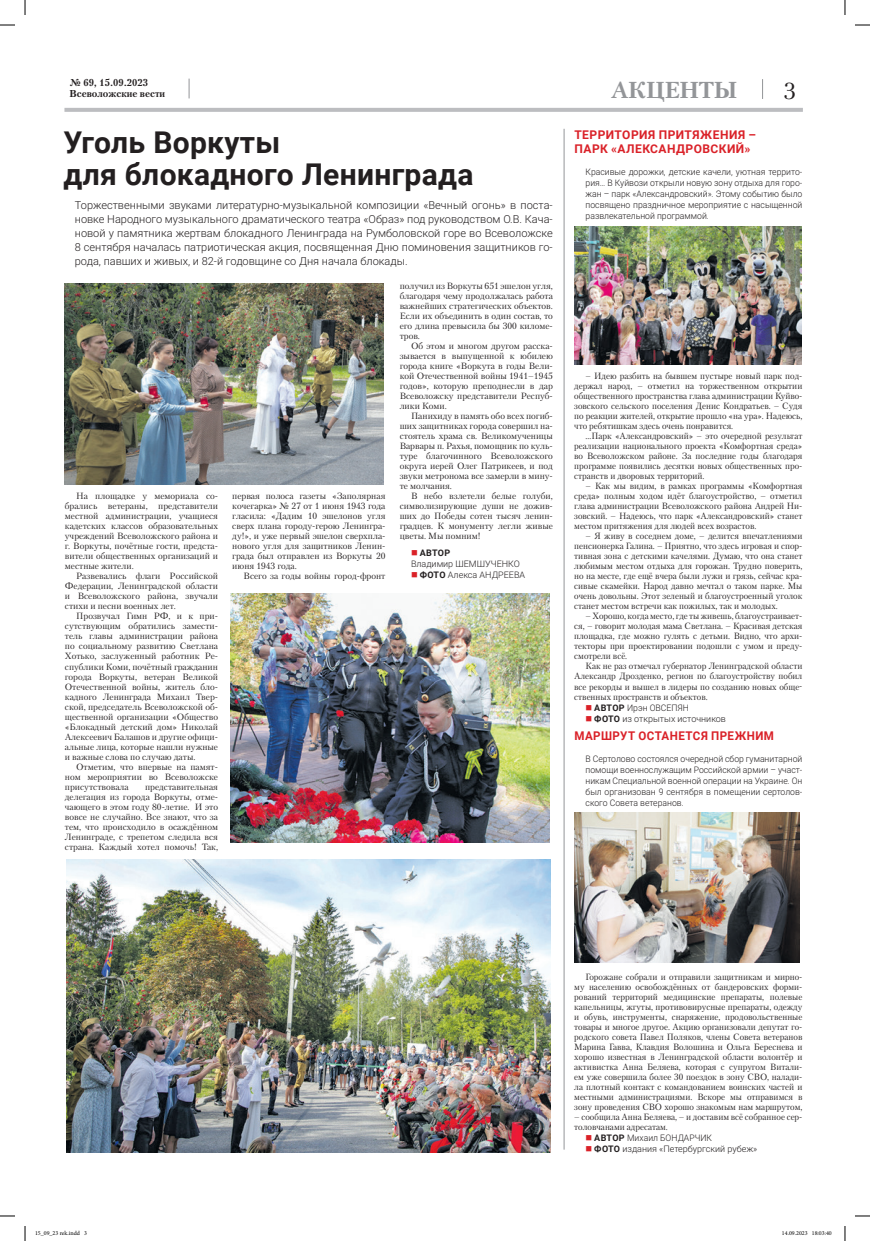
<style>
.page{position:relative;width:870px;height:1241px;background:#fff}
.page>*{position:absolute;margin:0;border:0;box-sizing:border-box;transform-origin:0 0}
.t1{font:700 30px/32px "Roboto";letter-spacing:.01em;color:#231f20}
.t2{font:700 23px "Petersburg C";color:#939598}
.t3{font:23px "Petersburg C";color:#231f20}
.t4{font:700 12px/14px "Roboto";letter-spacing:.04em;color:#da2128}
.t5{font:700 12px "Roboto";letter-spacing:.04em;color:#da2128;scale:.96 1}
.t6{font:300 11px/14px "Roboto";color:#231f20;text-align:justify}
.t7{font:700 10px/11px "Petersburg C";color:#231f20}
.t8{font:9px/10px "Petersburg C";color:#231f20;text-align:justify;scale:.96 1}
.t9{font:9px/10px "Petersburg C";color:#231f20;text-align:justify}
.t10{font:300 9px/11px "Roboto";color:#231f20;text-align:justify;scale:.96 1}
.t11{font:300 9px/11px "Roboto";color:#231f20}
.t12{font:6px "Minion Pro";color:#000}
.s1{color:#da2128}
.s2{font-weight:700}
</style>
<div class="page">
<hr style="left:64px;top:108px;width:738px;height:4px;background:#bcbdc0">
<svg style="left:188px;top:79px;width:1px;height:19px"></svg>
<img style="left:65px;top:283px;width:318px;height:201px">
<img style="left:230px;top:593px;width:319px;height:249px">
<img style="left:67px;top:859px;width:483px;height:293px">
<hr style="left:563px;top:129px;width:1px;height:1020px;background:#939598">
<img style="left:574px;top:812px;width:225px;height:150px">
<img style="left:574px;top:226px;width:227px;height:138px">
<svg style="left:0;top:24px;width:15px;height:2px"></svg>
<svg style="left:855px;top:24px;width:14px;height:2px"></svg>
<svg style="left:0;top:1215px;width:15px;height:1px"></svg>
<svg style="left:855px;top:1215px;width:14px;height:1px"></svg>
<svg style="left:24px;top:0;width:2px;height:15px"></svg>
<svg style="left:24px;top:1226px;width:2px;height:15px"></svg>
<svg style="left:844px;top:0;width:1px;height:15px"></svg>
<svg style="left:844px;top:1226px;width:1px;height:15px"></svg>
<p class="t7" style="left:69px;top:77px;width:97px">№ 69, 15.09.2023<br>Всеволожские вести</p>
<h2 class="t3" style="left:783px;top:77px;width:14px">3</h2>
<h2 class="t2" style="left:610px;top:76px;width:127px">АКЦЕНТЫ</h2>
<h1 class="t1" style="left:63px;top:125px;width:411px">Уголь Воркуты<br>для блокадного Ленинграда</h1>
<p class="t6" style="left:75px;top:198px;width:479px">Торжественными звуками литературно-музыкальной композиции «Вечный огонь» в поста&shy;новке Народного музыкального драматического театра «Образ» под руководством О.В. Кача&shy;новой у памятника жертвам блокадного Ленинграда на Румболовской горе во Всеволожске 8 сентября началась патриотическая акция, посвященная Дню поминовения защитников го&shy;рода, павших и живых, и 82-й годовщине со Дня начала блокады.</p>
<p class="t9" style="left:65px;top:491px;width:155px;text-indent:11px">На площадке у мемориала со&shy;брались ветераны, представители местной администрации, учащиеся кадетских классов образовательных учреждений Всеволожского района и г. Воркуты, почётные гости, предста&shy;вители общественных организаций и местные жители.</p>
<p class="t9" style="left:65px;top:571px;width:155px;text-indent:11px">Развевались флаги Российской Федерации, Ленинградской области и Всеволожского района, звучали стихи и песни военных лет.</p>
<p class="t9" style="left:65px;top:611px;width:155px;text-indent:11px">Прозвучал Гимн РФ, и к при&shy;сутствующим обратились замести&shy;тель главы администрации района по социальному развитию Светлана Хотько, заслуженный работник Ре&shy;спублики Коми, почётный гражданин города Воркуты, ветеран Великой Отечественной войны, житель бло&shy;кадного Ленинграда Михаил Твер&shy;ской, председатель Всеволожской об&shy;щественной организации «Общество «Блокадный детский дом» Николай Алексеевич Балашов и другие офици&shy;альные лица, которые нашли нужные и важные слова по случаю даты.</p>
<p class="t9" style="left:65px;top:761px;width:155px;text-indent:11px">Отметим, что впервые на памят&shy;ном мероприятии во Всеволожске присутствовала</p>
<p class="t9" style="left:65px;top:781px;width:155px;text-indent:80px">представительная делегация из города Воркуты, отме&shy;чающего в этом году 80-летие. И это вовсе не случайно. Все знают, что за тем, что происходило в осаждённом Ленинграде, с трепетом следила вся страна. Каждый хотел помочь! Так,</p>
<p class="t9" style="left:232px;top:491px;width:155px">первая полоса газеты «Заполярная кочегарка» № 27 от 1 июня 1943 года гласила: «Дадим 10 эшелонов угля сверх плана городу-герою Ленингра&shy;ду!», и уже первый эшелон сверхпла&shy;нового угля для защитников Ленин&shy;града был отправлен из Воркуты 20 июня 1943 года.</p>
<p class="t9" style="left:243px;top:571px;width:143px">Всего за годы войны город-фронт</p>
<p class="t9" style="left:399px;top:281px;width:155px">получил из Воркуты 651 эшелон угля, благодаря чему продолжалась работа важнейших стратегических объектов.<br>Если их объединить в один состав, то его длина превысила бы 300 киломе&shy;тров.</p>
<p class="t9" style="left:399px;top:341px;width:155px;text-indent:11px">Об этом и многом другом расска&shy;зывается в выпущенной к юбилею города книге «Воркута в годы Вели&shy;кой Отечественной войны 1941–1945 годов», которую преподнесли в дар Всеволожску представители Респуб&shy;лики Коми.</p>
<p class="t9" style="left:399px;top:411px;width:155px;text-indent:11px">Панихиду в память обо всех погиб&shy;ших защитниках города совершил на&shy;стоятель храма св. Великомученицы Варвары п. Рахья, помощник по куль&shy;туре благочинного Всеволожского округа иерей Олег Патрикеев, и под звуки метронома все замерли в мину&shy;те молчания.</p>
<p class="t9" style="left:399px;top:491px;width:155px;text-indent:11px">В небо взлетели белые голуби, символизирующие души не дожив&shy;ших до Победы сотен тысяч ленин&shy;градцев. К монументу легли живые цветы. Мы помним!</p>
<p class="t11" style="left:411px;top:547px;width:110px"><span class="s1">■</span> <span class="s2">АВТОР<br></span>Владимир ШЕМШУЧЕНКО</p>
<p class="t11" style="left:411px;top:569px;width:116px"><span class="s1">■</span> <span class="s2">ФОТО</span> Алекса АНДРЕЕВА</p>
<h3 class="t4" style="left:574px;top:127px;width:183px">ТЕРРИТОРИЯ ПРИТЯЖЕНИЯ –<br>ПАРК «АЛЕКСАНДРОВСКИЙ»</h3>
<p class="t10" style="left:585px;top:166px;width:227px">Красивые дорожки, детские качели, уютная террито&shy;рия… В Куйвози открыли новую зону отдыха для горо&shy;жан – парк «Александровский». Этому событию было посвящено праздничное мероприятие с насыщенной развлекательной программой.</p>
<p class="t8" style="left:574px;top:371px;width:239px;text-indent:11px">– Идею разбить на бывшем пустыре новый парк под&shy;держал народ, – отметил на торжественном открытии общественного пространства глава администрации Куйво&shy;зовского сельского поселения Денис Кондратьев. – Судя по реакции жителей, открытие прошло «на ура». Надеюсь, что ребятишкам здесь очень понравится.</p>
<p class="t8" style="left:574px;top:431px;width:239px;text-indent:11px">…Парк «Александровский» – это очередной результат реализации национального проекта «Комфортная среда» во Всеволожском районе. За последние годы благодаря программе появились десятки новых общественных про&shy;странств и дворовых территорий.</p>
<p class="t8" style="left:574px;top:481px;width:239px;text-indent:11px">– Как мы видим, в рамках программы «Комфортная среда» полным ходом идёт благоустройство, – отметил глава администрации Всеволожского района Андрей Ни&shy;зовский. – Надеюсь, что парк «Александровский» станет местом притяжения для людей всех возрастов.</p>
<p class="t8" style="left:574px;top:531px;width:239px;text-indent:11px">– Я живу в соседнем доме, – делится впечатлениями пенсионерка Галина. – Приятно, что здесь игровая и спор&shy;тивная зона с детскими качелями. Думаю, что она станет любимым местом отдыха для горожан. Трудно поверить, но на месте, где ещё вчера были лужи и грязь, сейчас кра&shy;сивые скамейки. Народ давно мечтал о таком парке. Мы очень довольны. Этот зеленый и благоустроенный уголок станет местом встречи как пожилых, так и молодых.</p>
<p class="t8" style="left:574px;top:611px;width:239px;text-indent:11px">– Хорошо, когда место, где ты живешь, благоустраивает&shy;ся, – говорит молодая мама Светлана. – Красивая детская площадка, где можно гулять с детьми. Видно, что архи&shy;текторы при проектировании подошли с умом и преду&shy;смотрели всё.</p>
<p class="t8" style="left:574px;top:661px;width:239px;text-indent:11px">Как не раз отмечал губернатор Ленинградской области Александр Дрозденко, регион по благоустройству побил все рекорды и вышел в лидеры по созданию новых обще&shy;ственных пространств и объектов.</p>
<p class="t10" style="left:585px;top:701px;width:109px"><span class="s1">■</span> <span class="s2">АВТОР</span> Ирэн ОВСЕПЯН</p>
<p class="t11" style="left:585px;top:712px;width:142px"><span class="s1">■</span> <span class="s2">ФОТО</span> из открытых источников</p>
<h3 class="t5" style="left:574px;top:727px;width:209px">МАРШРУТ ОСТАНЕТСЯ ПРЕЖНИМ</h3>
<p class="t10" style="left:585px;top:753px;width:227px">В Сертолово состоялся очередной сбор гуманитарной помощи военнослужащим Российской армии – участ&shy;никам Специальной военной операции на Украине. Он был организован 9 сентября в помещении сертолов&shy;ского Совета ветеранов.</p>
<p class="t8" style="left:574px;top:971px;width:239px;text-indent:11px">Горожане собрали и отправили защитникам и мирно&shy;му населению освобождённых от бандеровских форми&shy;рований территорий медицинские препараты, полевые капельницы, жгуты, противовирусные препараты, одежду и обувь, инструменты, снаряжение, продовольственные товары и многое другое. Акцию организовали депутат го&shy;родского совета Павел Поляков, члены Совета ветеранов Марина Гавва, Клавдия Волошина и Ольга Береснева и хорошо известная в Ленинградской области волонтёр и активистка Анна Беляева, которая с супругом Витали&shy;ем уже совершила более 30 поездок в зону СВО, налади&shy;ла плотный контакт с командованием воинских частей и местными администрациями. Вскоре мы отправимся в зону проведения СВО хорошо знакомым нам маршрутом,</p>
<p class="t8" style="left:574px;top:1111px;width:239px">– сообщила Анна Беляева, – и доставим всё собранное сер&shy;толовчанами адресатам.</p>
<p class="t10" style="left:585px;top:1131px;width:133px"><span class="s1">■</span> <span class="s2">АВТОР</span> Михаил БОНДАРЧИК</p>
<p class="t11" style="left:585px;top:1142px;width:173px"><span class="s1">■</span> <span class="s2">ФОТО</span> издания «Петербургский рубеж»</p>
<p class="t12" style="left:35px;top:1229px;width:53px">15_09_23 rek.indd 3</p>
<p class="t12" style="left:781px;top:1229px;width:51px">14.09.2023 18:03:40</p>
</div>
